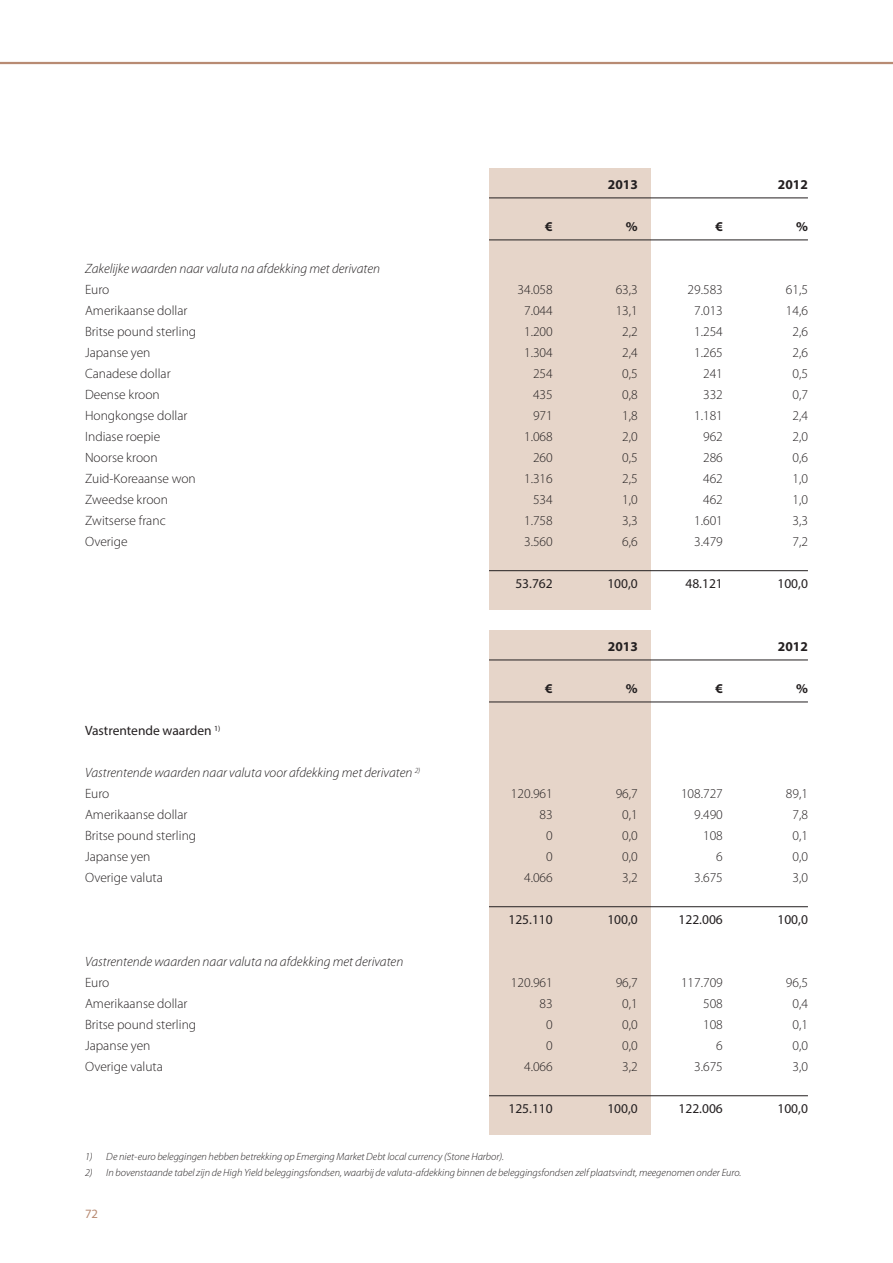
<style>
.page{position:relative;width:893px;height:1263px;background:#fff}
.page>*{position:absolute;margin:0;border:0;box-sizing:border-box;transform-origin:0 0}
.t1{font:300 13.5px "Myriad Pro";color:#231f20}
.t2{font:italic 300 13.5px/21px "Myriad Pro";color:#231f20}
.t3{font:13.5px "Myriad Pro";color:#231f20}
.t4{font:700 13.5px "Myriad Pro";color:#231f20}
.t5{font:12.75px "Myriad Pro";color:#b88b73}
.t6{font:italic 300 10.5px "Myriad Pro";color:#231f20}
.s1{font-style:normal}
</style>
<div class="page">
<hr style="left:0;top:62px;width:893px;height:2px;background:#b88b73">
<div style="left:489px;top:630px;width:162px;height:504px;background:#e6d5c9"></div>
<div style="left:489px;top:168px;width:162px;height:441px;background:#e6d5c9"></div>
<hr style="left:489px;top:198px;width:319px;height:1px;background:#231f20">
<hr style="left:489px;top:240px;width:319px;height:1px;background:#231f20">
<hr style="left:489px;top:570px;width:319px;height:1px;background:#231f20">
<hr style="left:489px;top:660px;width:319px;height:1px;background:#231f20">
<hr style="left:489px;top:702px;width:319px;height:1px;background:#231f20">
<hr style="left:489px;top:906px;width:319px;height:1px;background:#231f20">
<hr style="left:489px;top:1095px;width:319px;height:1px;background:#231f20">
<p class="t4" style="left:608px;top:176px;width:31px">2013</p>
<p class="t4" style="left:778px;top:176px;width:31px">2012</p>
<p class="t4" style="left:545px;top:218px;width:9px">€</p>
<p class="t4" style="left:626px;top:218px;width:13px">%</p>
<p class="t4" style="left:715px;top:218px;width:9px">€</p>
<p class="t4" style="left:796px;top:218px;width:13px">%</p>
<p class="t2" style="left:85px;top:258px;width:297px">Zakelijke waarden naar valuta na afdekking met derivaten</p>
<p class="t1" style="left:85px;top:281px;width:26px">Euro</p>
<p class="t1" style="left:517px;top:281px;width:37px">34.058</p>
<p class="t1" style="left:616px;top:281px;width:24px">63,3</p>
<p class="t1" style="left:688px;top:281px;width:37px">29.583</p>
<p class="t1" style="left:786px;top:281px;width:24px">61,5</p>
<p class="t1" style="left:85px;top:302px;width:104px">Amerikaanse dollar</p>
<p class="t1" style="left:524px;top:302px;width:30px">7.044</p>
<p class="t1" style="left:616px;top:302px;width:24px">13,1</p>
<p class="t1" style="left:694px;top:302px;width:30px">7.013</p>
<p class="t1" style="left:786px;top:302px;width:24px">14,6</p>
<p class="t1" style="left:85px;top:323px;width:113px">Britse pound sterling</p>
<p class="t1" style="left:524px;top:323px;width:30px">1.200</p>
<p class="t1" style="left:622px;top:323px;width:17px">2,2</p>
<p class="t1" style="left:694px;top:323px;width:30px">1.254</p>
<p class="t1" style="left:792px;top:323px;width:17px">2,6</p>
<p class="t1" style="left:85px;top:344px;width:67px">Japanse yen</p>
<p class="t1" style="left:524px;top:344px;width:30px">1.304</p>
<p class="t1" style="left:622px;top:344px;width:17px">2,4</p>
<p class="t1" style="left:694px;top:344px;width:30px">1.265</p>
<p class="t1" style="left:792px;top:344px;width:17px">2,6</p>
<p class="t1" style="left:85px;top:365px;width:87px">Canadese dollar</p>
<p class="t1" style="left:533px;top:365px;width:21px">254</p>
<p class="t1" style="left:622px;top:365px;width:17px">0,5</p>
<p class="t1" style="left:703px;top:365px;width:21px">241</p>
<p class="t1" style="left:792px;top:365px;width:17px">0,5</p>
<p class="t1" style="left:85px;top:386px;width:76px">Deense kroon</p>
<p class="t1" style="left:533px;top:386px;width:21px">435</p>
<p class="t1" style="left:622px;top:386px;width:17px">0,8</p>
<p class="t1" style="left:703px;top:386px;width:21px">332</p>
<p class="t1" style="left:792px;top:386px;width:17px">0,7</p>
<p class="t1" style="left:85px;top:407px;width:104px">Hongkongse dollar</p>
<p class="t1" style="left:533px;top:407px;width:21px">971</p>
<p class="t1" style="left:622px;top:407px;width:17px">1,8</p>
<p class="t1" style="left:694px;top:407px;width:30px">1.181</p>
<p class="t1" style="left:792px;top:407px;width:17px">2,4</p>
<p class="t1" style="left:85px;top:428px;width:77px">Indiase roepie</p>
<p class="t1" style="left:524px;top:428px;width:30px">1.068</p>
<p class="t1" style="left:622px;top:428px;width:17px">2,0</p>
<p class="t1" style="left:703px;top:428px;width:21px">962</p>
<p class="t1" style="left:792px;top:428px;width:17px">2,0</p>
<p class="t1" style="left:85px;top:449px;width:74px">Noorse kroon</p>
<p class="t1" style="left:533px;top:449px;width:21px">260</p>
<p class="t1" style="left:622px;top:449px;width:17px">0,5</p>
<p class="t1" style="left:703px;top:449px;width:21px">286</p>
<p class="t1" style="left:792px;top:449px;width:17px">0,6</p>
<p class="t1" style="left:85px;top:470px;width:112px">Zuid-Koreaanse won</p>
<p class="t1" style="left:524px;top:470px;width:30px">1.316</p>
<p class="t1" style="left:622px;top:470px;width:17px">2,5</p>
<p class="t1" style="left:703px;top:470px;width:21px">462</p>
<p class="t1" style="left:792px;top:470px;width:17px">1,0</p>
<p class="t1" style="left:85px;top:491px;width:84px">Zweedse kroon</p>
<p class="t1" style="left:533px;top:491px;width:21px">534</p>
<p class="t1" style="left:622px;top:491px;width:17px">1,0</p>
<p class="t1" style="left:703px;top:491px;width:21px">462</p>
<p class="t1" style="left:792px;top:491px;width:17px">1,0</p>
<p class="t1" style="left:85px;top:512px;width:82px">Zwitserse franc</p>
<p class="t1" style="left:524px;top:512px;width:30px">1.758</p>
<p class="t1" style="left:622px;top:512px;width:17px">3,3</p>
<p class="t1" style="left:694px;top:512px;width:30px">1.601</p>
<p class="t1" style="left:792px;top:512px;width:17px">3,3</p>
<p class="t1" style="left:85px;top:533px;width:44px">Overige</p>
<p class="t1" style="left:524px;top:533px;width:30px">3.560</p>
<p class="t1" style="left:622px;top:533px;width:17px">6,6</p>
<p class="t1" style="left:694px;top:533px;width:30px">3.479</p>
<p class="t1" style="left:792px;top:533px;width:17px">7,2</p>
<p class="t3" style="left:515px;top:575px;width:39px">53.762</p>
<p class="t3" style="left:607px;top:575px;width:32px">100,0</p>
<p class="t3" style="left:685px;top:575px;width:39px">48.121</p>
<p class="t3" style="left:777px;top:575px;width:32px">100,0</p>
<p class="t4" style="left:608px;top:638px;width:31px">2013</p>
<p class="t4" style="left:778px;top:638px;width:31px">2012</p>
<p class="t3" style="left:85px;top:722px;width:137px">Vastrentende waarden <sup>1)</sup></p>
<p class="t2" style="left:85px;top:762px;width:337px">Vastrentende waarden naar valuta voor afdekking met derivaten <sup>2)<br></sup><span class="s1">Euro</span></p>
<p class="t4" style="left:545px;top:680px;width:9px">€</p>
<p class="t4" style="left:626px;top:680px;width:13px">%</p>
<p class="t4" style="left:715px;top:680px;width:9px">€</p>
<p class="t4" style="left:796px;top:680px;width:13px">%</p>
<p class="t1" style="left:511px;top:785px;width:43px">120.961</p>
<p class="t1" style="left:616px;top:785px;width:24px">96,7</p>
<p class="t1" style="left:681px;top:785px;width:43px">108.727</p>
<p class="t1" style="left:786px;top:785px;width:24px">89,1</p>
<p class="t1" style="left:85px;top:806px;width:104px">Amerikaanse dollar</p>
<p class="t1" style="left:540px;top:806px;width:15px">83</p>
<p class="t1" style="left:622px;top:806px;width:17px">0,1</p>
<p class="t1" style="left:694px;top:806px;width:30px">9.490</p>
<p class="t1" style="left:792px;top:806px;width:17px">7,8</p>
<p class="t1" style="left:85px;top:827px;width:113px">Britse pound sterling</p>
<p class="t1" style="left:546px;top:827px;width:8px">0</p>
<p class="t1" style="left:622px;top:827px;width:17px">0,0</p>
<p class="t1" style="left:703px;top:827px;width:21px">108</p>
<p class="t1" style="left:792px;top:827px;width:17px">0,1</p>
<p class="t1" style="left:85px;top:848px;width:67px">Japanse yen</p>
<p class="t1" style="left:546px;top:848px;width:8px">0</p>
<p class="t1" style="left:622px;top:848px;width:17px">0,0</p>
<p class="t1" style="left:716px;top:848px;width:8px">6</p>
<p class="t1" style="left:792px;top:848px;width:17px">0,0</p>
<p class="t1" style="left:85px;top:869px;width:79px">Overige valuta</p>
<p class="t1" style="left:524px;top:869px;width:30px">4.066</p>
<p class="t1" style="left:622px;top:869px;width:17px">3,2</p>
<p class="t1" style="left:694px;top:869px;width:30px">3.675</p>
<p class="t1" style="left:792px;top:869px;width:17px">3,0</p>
<p class="t3" style="left:508px;top:911px;width:46px">125.110</p>
<p class="t3" style="left:607px;top:911px;width:32px">100,0</p>
<p class="t3" style="left:678px;top:911px;width:46px">122.006</p>
<p class="t3" style="left:777px;top:911px;width:32px">100,0</p>
<p class="t2" style="left:85px;top:951px;width:320px">Vastrentende waarden naar valuta na afdekking met derivaten</p>
<p class="t1" style="left:85px;top:974px;width:26px">Euro</p>
<p class="t1" style="left:511px;top:974px;width:43px">120.961</p>
<p class="t1" style="left:616px;top:974px;width:24px">96,7</p>
<p class="t1" style="left:681px;top:974px;width:43px">117.709</p>
<p class="t1" style="left:786px;top:974px;width:24px">96,5</p>
<p class="t1" style="left:85px;top:995px;width:104px">Amerikaanse dollar</p>
<p class="t1" style="left:540px;top:995px;width:15px">83</p>
<p class="t1" style="left:622px;top:995px;width:17px">0,1</p>
<p class="t1" style="left:703px;top:995px;width:21px">508</p>
<p class="t1" style="left:792px;top:995px;width:17px">0,4</p>
<p class="t1" style="left:85px;top:1016px;width:113px">Britse pound sterling</p>
<p class="t1" style="left:546px;top:1016px;width:8px">0</p>
<p class="t1" style="left:622px;top:1016px;width:17px">0,0</p>
<p class="t1" style="left:703px;top:1016px;width:21px">108</p>
<p class="t1" style="left:792px;top:1016px;width:17px">0,1</p>
<p class="t1" style="left:85px;top:1037px;width:67px">Japanse yen</p>
<p class="t1" style="left:546px;top:1037px;width:8px">0</p>
<p class="t1" style="left:622px;top:1037px;width:17px">0,0</p>
<p class="t1" style="left:716px;top:1037px;width:8px">6</p>
<p class="t1" style="left:792px;top:1037px;width:17px">0,0</p>
<p class="t1" style="left:85px;top:1058px;width:79px">Overige valuta</p>
<p class="t1" style="left:524px;top:1058px;width:30px">4.066</p>
<p class="t1" style="left:622px;top:1058px;width:17px">3,2</p>
<p class="t1" style="left:694px;top:1058px;width:30px">3.675</p>
<p class="t1" style="left:792px;top:1058px;width:17px">3,0</p>
<p class="t3" style="left:508px;top:1100px;width:46px">125.110</p>
<p class="t3" style="left:607px;top:1100px;width:32px">100,0</p>
<p class="t3" style="left:678px;top:1100px;width:46px">122.006</p>
<p class="t3" style="left:777px;top:1100px;width:32px">100,0</p>
<p class="t6" style="left:85px;top:1150px;width:421px">1) De niet-euro beleggingen hebben betrekking op Emerging Market Debt local currency (Stone Harbor).</p>
<p class="t6" style="left:85px;top:1166px;width:658px">2) In bovenstaande tabel zijn de High Yield beleggingsfondsen, waarbij de valuta-afdekking binnen de beleggingsfondsen zelf plaatsvindt, meegenomen onder Euro.</p>
<p class="t5" style="left:85px;top:1206px;width:15px">72</p>
</div>
